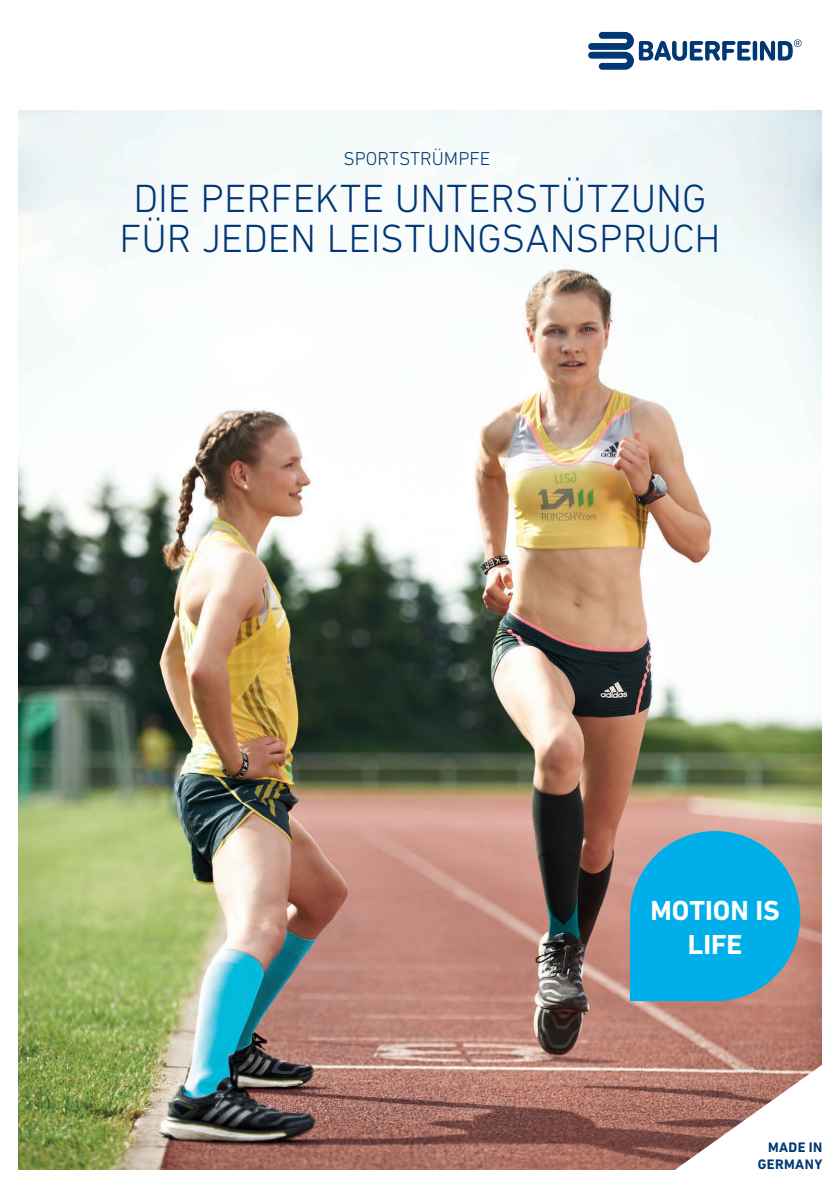
<style>
.page{position:relative;width:840px;height:1191px;background:#fff}
.page>*{position:absolute;margin:0;border:0;box-sizing:border-box;transform-origin:0 0}
.t1{font:300 40px/40px "DIN Next LT Pro";color:#013874;text-align:center}
.t2{font:700 28px/33.6px "DIN Next LT Pro";color:#fff;text-align:center}
.t3{font:300 19px "DIN Next LT Pro";color:#013874}
.t4{font:700 14px/16.8px "DIN Next LT Pro";letter-spacing:.025em;color:#013874;text-align:right}
</style>
<div class="page">
<img style="left:18px;top:111px;width:803px;height:1058px">
<svg style="left:752px;top:41px;width:4px;height:20px"></svg>
<svg style="left:759px;top:39px;width:42px;height:22px"></svg>
<svg style="left:588px;top:32px;width:162px;height:38px"></svg>
<svg style="left:647px;top:1052px;width:175px;height:118px"></svg>
<div style="left:629px;top:831px;width:170px;height:170px;background:#00afea;border-radius:84px"></div>
<p class="t3" style="left:343px;top:148px;width:148px">SPORTSTRÜMPFE</p>
<p class="t1" style="left:119px;top:178px;width:602px">DIE PERFEKTE UNTERSTÜTZUNG<br>FÜR JEDEN LEISTUNGSANSPRUCH</p>
<p class="t2" style="left:650px;top:894px;width:131px">MOTION IS<br>LIFE</p>
<p class="t4" style="left:757px;top:1139px;width:66px">MADE IN<br>GERMANY</p>
</div>
